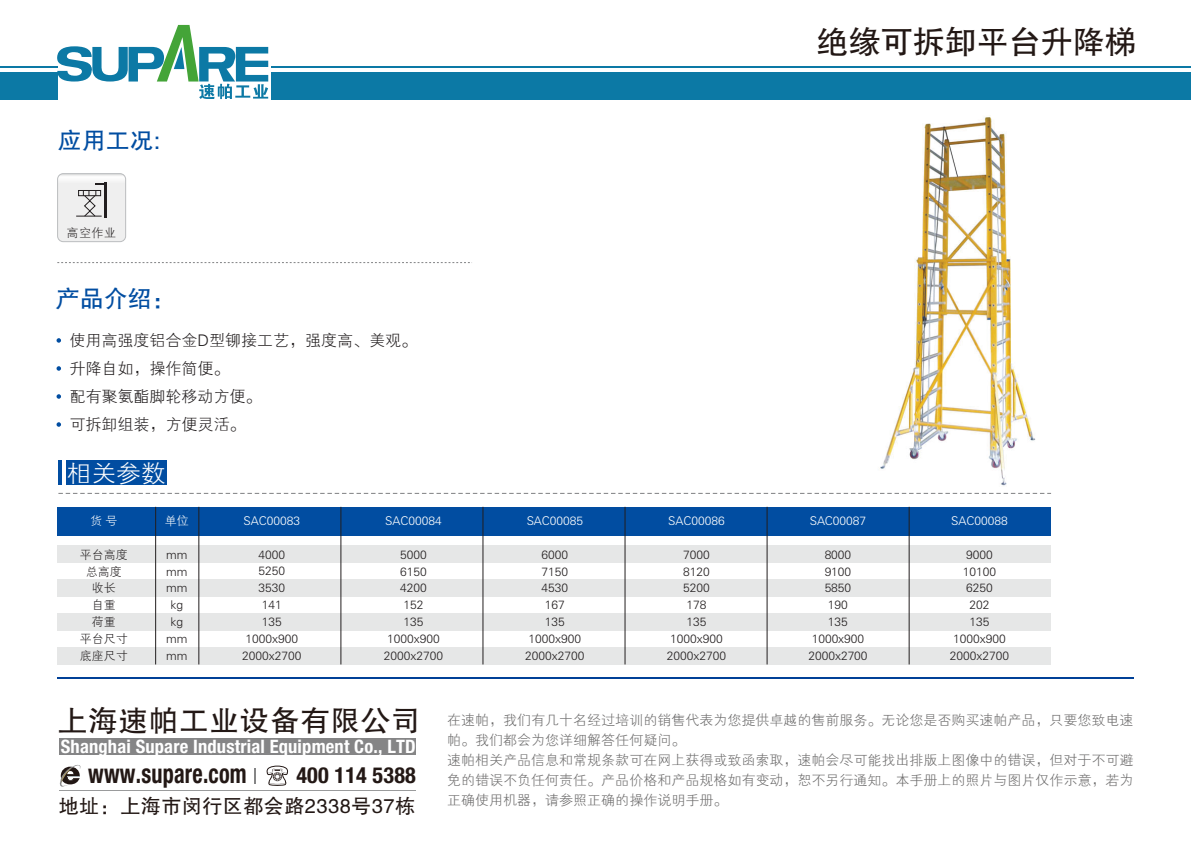
<style>
.page{position:relative;width:1191px;height:842px;background:#fff}
.page>*{position:absolute;margin:0;border:0;box-sizing:border-box;transform-origin:0 0}
.t1{font:32px "FZHTJW GB1 0";color:#231815}
.t2{font:29.6px "FZHTJW GB1 0";letter-spacing:.025em;color:#231815}
.t3{font:700 condensed 26.6px "Helvetica Neue LT Pro";letter-spacing:.01em;color:#231815;scale:.83 1}
.t4{font:24px "FZHTJW GB1 0";color:#014da1}
.t5{font:24px "FZXH1 JW GB1 0";color:#fff}
.t6{font:700 condensed 22.2px "Helvetica Neue LT Pro";letter-spacing:.01em;color:#231815}
.t7{font:20px "FZHTJW GB1 0";letter-spacing:.025em;color:#231815}
.t8{font:700 condensed 18.4px "Helvetica Neue LT Pro";letter-spacing:.01em;color:#fff}
.t9{font:16px/28px "FZXH1 JW GB1 0";color:#221e1f}
.t10{font:14px/20px "FZXH1 JW GB1 0";color:#6d6c6c}
.t11{font:12px/17px "FZXH1 JW GB1 0";color:#221e1f;text-align:center}
.t12{font:12px "FZXH1 JW GB1 0";color:#fff}
</style>
<div class="page">
<img style="left:809px;top:99px;width:303px;height:394px">
<svg style="left:57px;top:25px;width:211px;height:74px"></svg>
<div style="left:271px;top:72px;width:920px;height:27px;background:#0c79a5"></div>
<hr style="left:271px;top:66px;width:920px;height:2px;background:#0c79a5">
<div style="left:0;top:72px;width:57px;height:27px;background:#0c79a5"></div>
<hr style="left:0;top:66px;width:57px;height:2px;background:#0c79a5">
<div style="left:59px;top:738px;width:357px;height:17px;background:#858586"></div>
<hr style="left:59px;top:790px;width:357px;height:1px;background:#9a9b9c">
<svg style="left:254px;top:768px;width:1px;height:15px"></svg>
<svg style="left:266px;top:766px;width:22px;height:20px"></svg>
<svg style="left:59px;top:764px;width:22px;height:23px"></svg>
<hr style="left:58px;top:677px;width:1076px;height:1px;background:#004097">
<svg style="left:57px;top:338px;width:4px;height:5px"></svg>
<svg style="left:57px;top:366px;width:4px;height:5px"></svg>
<svg style="left:57px;top:394px;width:4px;height:5px"></svg>
<svg style="left:57px;top:422px;width:4px;height:5px"></svg>
<svg style="left:57px;top:262px;width:415px;height:1px"></svg>
<div style="left:57px;top:173px;width:69px;height:69px;border:1px solid #bbbdbf;border-radius:6px"></div>
<svg style="left:58px;top:174px;width:68px;height:68px"></svg>
<svg style="left:58px;top:493px;width:993px;height:1px"></svg>
<div style="left:66px;top:461px;width:101px;height:24px;background:#014da1"></div>
<hr style="left:58px;top:461px;width:3px;height:24px;background:#014da1">
<div style="left:58px;top:545px;width:993px;height:17px;background:#e6e7e7"></div>
<div style="left:58px;top:579px;width:993px;height:17px;background:#e6e7e7"></div>
<div style="left:58px;top:613px;width:993px;height:17px;background:#e6e7e7"></div>
<div style="left:58px;top:647px;width:993px;height:17px;background:#e6e7e7"></div>
<div style="left:58px;top:507px;width:993px;height:28px;background:#014da1"></div>
<hr style="left:155px;top:507px;width:1px;height:157px;background:#221e1f">
<hr style="left:198px;top:507px;width:1px;height:157px;background:#221e1f">
<hr style="left:340px;top:507px;width:1px;height:157px;background:#221e1f">
<hr style="left:482px;top:507px;width:1px;height:157px;background:#221e1f">
<hr style="left:624px;top:507px;width:1px;height:157px;background:#221e1f">
<hr style="left:766px;top:507px;width:1px;height:157px;background:#221e1f">
<hr style="left:908px;top:507px;width:1px;height:157px;background:#221e1f">
<h3 class="t4" style="left:58px;top:128px;width:104px">应用工况:</h3>
<p class="t11" style="left:66px;top:224px;width:51px">高空作业</p>
<h3 class="t4" style="left:56px;top:285px;width:122px">产品介绍：</h3>
<h3 class="t9" style="left:70px;top:327px;width:349px">使用高强度铝合金D型铆接工艺，强度高、美观。升降自如，操作简便。<br>配有聚氨酯脚轮移动方便。<br>可拆卸组装，方便灵活。</h3>
<h3 class="t5" style="left:67px;top:460px;width:100px">相关参数</h3>
<p class="t12" style="left:90px;top:514px;width:29px">货 号</p>
<p class="t11" style="left:80px;top:546px;width:49px">平台高度总高度收长<br>自重<br>荷重<br>平台尺寸底座尺寸</p>
<p class="t12" style="left:165px;top:514px;width:25px">单位</p>
<p class="t11" style="left:166px;top:546px;width:23px">mm mm mm kg kg mm mm</p>
<p class="t12" style="left:244px;top:514px;width:58px">SAC00083</p>
<p class="t11" style="left:242px;top:546px;width:61px">4000<br>5250<br>3530<br>141<br>135<br>1000x900<br>2000x2700</p>
<p class="t12" style="left:385px;top:514px;width:58px">SAC00084</p>
<p class="t11" style="left:384px;top:546px;width:61px">5000<br>6150<br>4200<br>152<br>135<br>1000x900<br>2000x2700</p>
<p class="t12" style="left:526px;top:514px;width:58px">SAC00085</p>
<p class="t11" style="left:525px;top:546px;width:61px">6000<br>7150<br>4530<br>167<br>135<br>1000x900<br>2000x2700</p>
<p class="t12" style="left:668px;top:514px;width:58px">SAC00086</p>
<p class="t11" style="left:667px;top:546px;width:61px">7000<br>8120<br>5200<br>178<br>135<br>1000x900<br>2000x2700</p>
<h1 class="t1" style="left:816px;top:24px;width:322px">绝缘可拆卸平台升降梯</h1>
<p class="t12" style="left:809px;top:514px;width:58px">SAC00087</p>
<p class="t11" style="left:808px;top:546px;width:61px">8000<br>9100<br>5850<br>190<br>135<br>1000x900<br>2000x2700</p>
<p class="t12" style="left:951px;top:514px;width:58px">SAC00088</p>
<p class="t11" style="left:950px;top:546px;width:61px">9000<br>10100<br>6250<br>202<br>135<br>1000x900<br>2000x2700</p>
<h2 class="t2" style="left:58px;top:704px;width:364px">上海速帕工业设备有限公司</h2>
<h3 class="t8" style="left:61px;top:735px;width:356px">Shanghai Supare Industrial Equipment Co., LTD</h3>
<h3 class="t3" style="left:88px;top:757px;width:192px">www.supare.com</h3>
<h3 class="t6" style="left:296px;top:761px;width:121px">400 114 5388</h3>
<h3 class="t7" style="left:59px;top:795px;width:358px">地址：上海市闵行区都会路2338号37栋</h3>
<p class="t10" style="left:447px;top:710px;width:688px">在速帕，我们有几十名经过培训的销售代表为您提供卓越的售前服务。无论您是否购买速帕产品，只要您致电速帕。我们都会为您详细解答任何疑问。<br>速帕相关产品信息和常规条款可在网上获得或致函索取，速帕会尽可能找出排版上图像中的错误，但对于不可避免的错误不负任何责任。产品价格和产品规格如有变动，恕不另行通知。本手册上的照片与图片仅作示意，若为正确使用机器，请参照正确的操作说明手册。</p>
</div>
